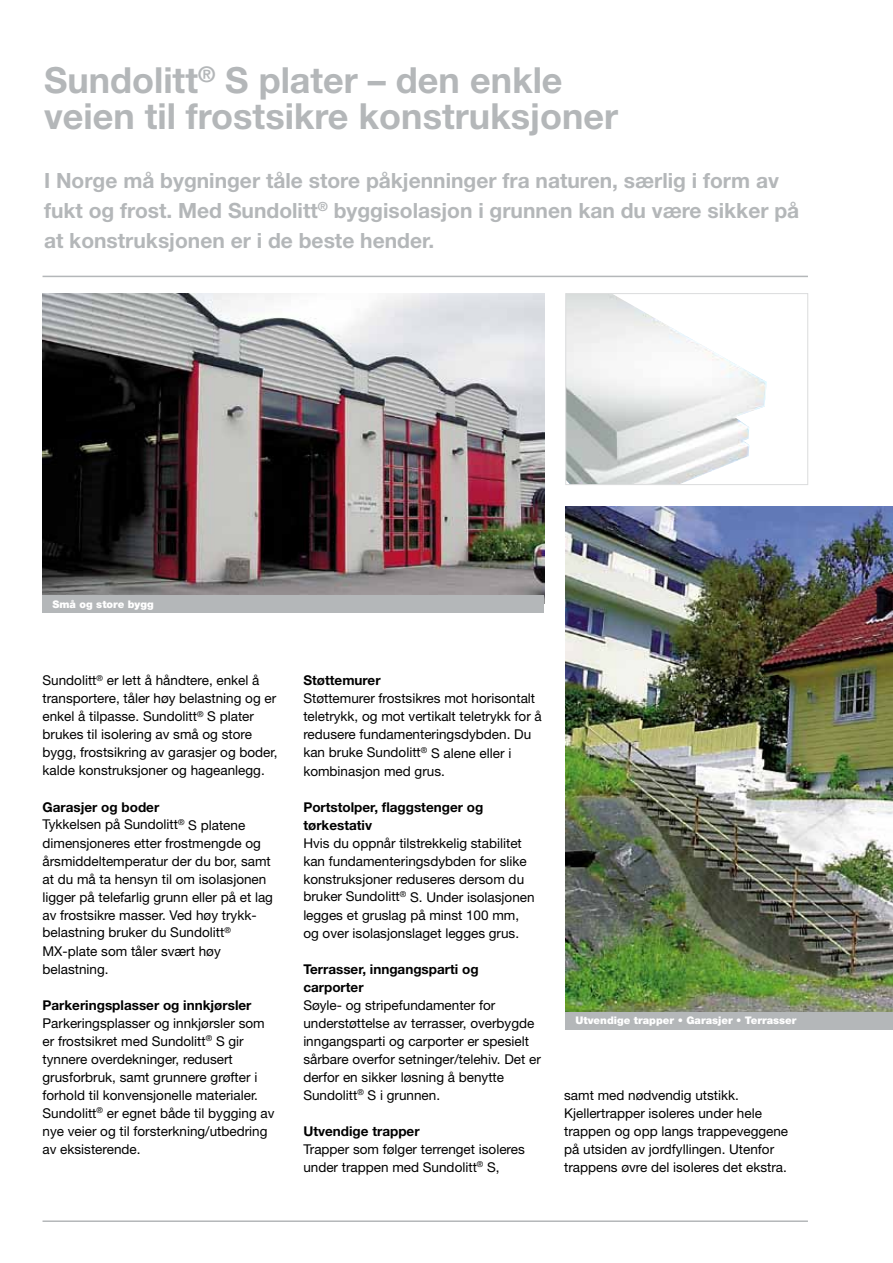
<style>
.page{position:relative;width:893px;height:1263px;background:#fff}
.page>*{position:absolute;margin:0;border:0;box-sizing:border-box;transform-origin:0 0}
.t1{font:700 36px/36px "Helvetica Neue";color:#b4b7b9}
.t2{font:700 21px/30px "Helvetica Neue";color:#b4b7b9}
.t3{font:13.5px/18px "Helvetica Neue";color:#000}
.t4{font:700 13.5px/18px "Helvetica Neue";color:#000}
.t5{font:900 10.5px "Helvetica Neue";color:#fff}
.s1{font-weight:700}
</style>
<div class="page">
<img style="left:43px;top:293px;width:501px;height:302px">
<img style="left:566px;top:506px;width:327px;height:506px">
<hr style="left:43px;top:276px;width:765px;height:1px;background:#b4b7b9">
<hr style="left:43px;top:1220px;width:765px;height:2px;background:#b4b7b9">
<div style="left:43px;top:595px;width:501px;height:17px;background:#b4b7b9"></div>
<div style="left:566px;top:1012px;width:327px;height:17px;background:#b4b7b9"></div>
<img style="left:568px;top:295px;width:199px;height:188px">
<div style="left:566px;top:293px;width:242px;height:192px;border:1px solid #dbdcdd"></div>
<h1 class="t1" style="left:44px;top:62px;width:575px">Sundolitt<sup>®</sup> S plater – den enkle veien til frostsikre konstruksjoner</h1>
<h2 class="t2" style="left:44px;top:165px;width:757px">I Norge må bygninger tåle store påkjenninger fra naturen, særlig i form av fukt og frost. Med Sundolitt<sup>®</sup> byggisolasjon i grunnen kan du være sikker på at konstruksjonen er i de beste hender.</h2>
<p class="t5" style="left:53px;top:598px;width:103px">Små og store bygg</p>
<p class="t3" style="left:43px;top:671px;width:237px">Sundolitt<sup>®</sup> er lett å håndtere, enkel å transportere, tåler høy belastning og er enkel å tilpasse. Sundolitt<sup>®</sup> S plater brukes til isolering av små og store bygg, frostsikring av garasjer og boder, kalde konstruksjoner og hageanlegg.</p>
<p class="t3" style="left:43px;top:797px;width:232px"><span class="s1">Garasjer og boder<br></span>Tykkelsen på Sundolitt<sup>®</sup> S platene dimensjoneres etter frostmengde og årsmiddeltemperatur der du bor, samt at du må ta hensyn til om isolasjonen ligger på telefarlig grunn eller på et lag av frostsikre masser. Ved høy trykk&shy;belastning bruker du Sundolitt<sup>®<br></sup>MX-plate som tåler svært høy belastning.</p>
<p class="t4" style="left:43px;top:995px;width:210px">Parkeringsplasser og innkjørsler</p>
<p class="t3" style="left:43px;top:1013px;width:234px">Parkeringsplasser og innkjørsler som er frostsikret med Sundolitt<sup>®</sup> S gir tynnere overdekninger, redusert grusforbruk, samt grunnere grøfter i forhold til konvensjonelle materialer.<br>Sundolitt<sup>®</sup> er egnet både til bygging av nye veier og til forsterkning/utbedring av eksisterende.</p>
<p class="t4" style="left:303px;top:671px;width:79px">Støttemurer</p>
<p class="t3" style="left:303px;top:689px;width:240px">Støttemurer frostsikres mot horisontalt teletrykk, og mot vertikalt teletrykk for å redusere fundamenteringsdybden. Du kan bruke Sundolitt<sup>®</sup> S alene eller i kombinasjon med grus.</p>
<p class="t4" style="left:303px;top:797px;width:181px">Portstolper, flaggstenger og tørkestativ</p>
<p class="t3" style="left:303px;top:833px;width:233px">Hvis du oppnår tilstrekkelig stabilitet kan fundamenteringsdybden for slike konstruksjoner reduseres dersom du bruker Sundolitt<sup>®</sup> S. Under isolasjonen legges et gruslag på minst 100 mm, og over isolasjonslaget legges grus.</p>
<p class="t4" style="left:303px;top:959px;width:177px">Terrasser, inngangsparti og carporter</p>
<p class="t3" style="left:303px;top:995px;width:239px">Søyle- og stripefundamenter for understøttelse av terrasser, overbygde inngangsparti og carporter er spesielt sårbare overfor setninger/telehiv. Det er derfor en sikker løsning å benytte Sundolitt<sup>®</sup> S i grunnen.</p>
<p class="t4" style="left:303px;top:1121px;width:118px">Utvendige trapper</p>
<p class="t3" style="left:303px;top:1139px;width:223px">Trapper som følger terrenget isoleres under trappen med Sundolitt<sup>®</sup> S,</p>
<p class="t5" style="left:576px;top:1014px;width:222px">Utvendige trapper • Garasjer • Terrasser</p>
<p class="t3" style="left:564px;top:1085px;width:226px">samt med nødvendig utstikk.<br>Kjellertrapper isoleres under hele trappen og opp langs trappeveggene på utsiden av jordfyllingen. Utenfor trappens øvre del isoleres det ekstra.</p>
</div>
